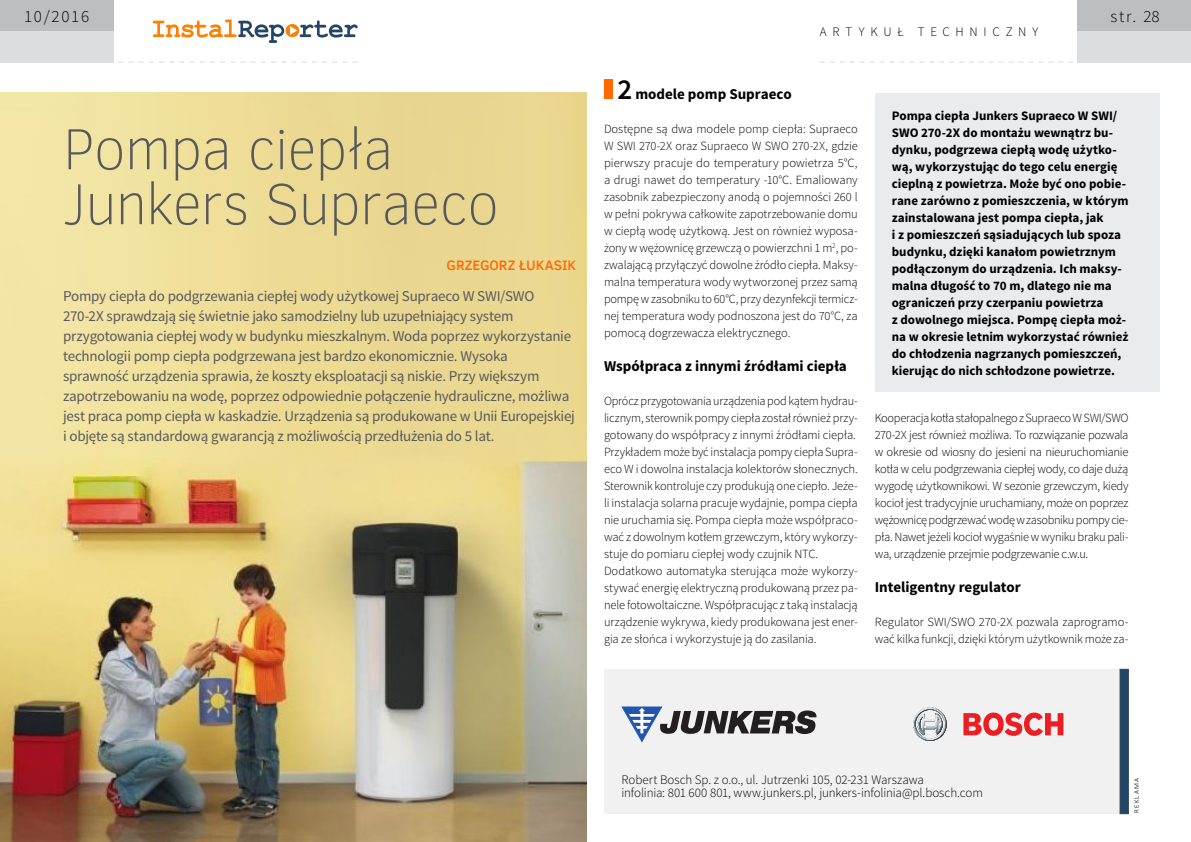
<style>
.page{position:relative;width:1191px;height:842px;background:#fff}
.page>*{position:absolute;margin:0;border:0;box-sizing:border-box;transform-origin:0 0}
.t1{font:100 59px/55px "Clear Sans";letter-spacing:-.025em;color:#58595b}
.t2{font:300 17px "Source Sans Pro";letter-spacing:.1em;color:#000}
.t3{font:15px/20px "Source Sans Pro";letter-spacing:-.015em;color:#58595b}
.t4{font:700 15px "Source Sans Pro";color:#000}
.t5{font:500 14px "Clear Sans";letter-spacing:-.01em;color:#ff6a00}
.t6{font:700 13px/17px "Source Sans Pro";color:#000}
.t7{font:300 13px/13px "Source Sans Pro";letter-spacing:-.005em;color:#000}
.t8{font:300 13px "Source Sans Pro";letter-spacing:.44em;color:#000}
.t9{font:300 12.5px/17px "Source Sans Pro";letter-spacing:-.01em;color:#000;text-align:justify}
.t10{font:300 7px "Calibri";letter-spacing:.155em;color:#000}
.s1{font-weight:600;font-size:29px}
</style>
<div class="page">
<div style="left:1077px;top:0;width:114px;height:31px;background:#bcbec0"></div>
<div style="left:1077px;top:31px;width:114px;height:31px;background:#dcddde"></div>
<svg style="left:153px;top:20px;width:204px;height:23px"></svg>
<div style="left:0;top:0;width:113px;height:31px;background:#bcbec0"></div>
<div style="left:0;top:31px;width:113px;height:31px;background:#dcddde"></div>
<svg style="left:108px;top:62px;width:249px;height:1px"></svg>
<svg style="left:820px;top:62px;width:263px;height:1px"></svg>
<img style="left:0;top:93px;width:587px;height:749px">
<div style="left:604px;top:79px;width:8px;height:20px;background:#ff6a00"></div>
<div style="left:874px;top:93px;width:285px;height:298px;background:#e9ecef"></div>
<div style="left:604px;top:669px;width:523px;height:145px;background:#f1f1f2"></div>
<div style="left:1120px;top:669px;width:8px;height:145px;background:#244564"></div>
<svg style="left:622px;top:707px;width:194px;height:34px"></svg>
<svg style="left:913px;top:707px;width:34px;height:34px"></svg>
<svg style="left:963px;top:712px;width:100px;height:24px"></svg>
<h2 class="t2" style="left:24px;top:6px;width:67px">10/2016</h2>
<h2 class="t2" style="left:1110px;top:6px;width:51px">str. 28</h2>
<p class="t8" style="left:820px;top:24px;width:220px">artykuł techniczny</p>
<h1 class="t1" style="left:62px;top:121px;width:438px">Pompa ciepła<br>Junkers Supraeco</h1>
<p class="t5" style="left:446px;top:255px;width:131px">GRZEGORZ ŁUKASIK</p>
<p class="t3" style="left:63px;top:286px;width:513px">Pompy ciepła do podgrzewania ciepłej wody użytkowej Supraeco W SWI/SWO 270-2X sprawdzają się świetnie jako samodzielny lub uzupełniający system przygotowania ciepłej wody w budynku mieszkalnym. Woda poprzez wykorzystanie technologii pomp ciepła podgrzewana jest bardzo ekonomicznie. Wysoka sprawność urządzenia sprawia, że koszty eksploatacji są niskie. Przy większym zapotrzebowaniu na wodę, poprzez odpowiednie połączenie hydrauliczne, możliwa jest praca pomp ciepła w kaskadzie. Urządzenia są produkowane w Unii Europejskiej i objęte są standardową gwarancją z możliwością przedłużenia do 5 lat.</p>
<p class="t4" style="left:617px;top:85px;width:176px"><span class="s1">2</span> modele pomp Supraeco</p>
<p class="t9" style="left:604px;top:121px;width:255px">Dostępne są dwa modele pomp ciepła: Supraeco W SWI 270-2X oraz Supraeco W SWO 270-2X, gdzie pierwszy pracuje do temperatury powietrza 5°C, a drugi nawet do temperatury -10°C. Emaliowany zasobnik zabezpieczony anodą o pojemności 260 l w pełni pokrywa całkowite zapotrzebowanie domu w ciepłą wodę użytkową. Jest on również wyposa&shy;żony w wężownicę grzewczą o powierzchni 1 m<sup>2</sup>, po&shy;zwalającą przyłączyć dowolne źródło ciepła. Maksy&shy;malna temperatura wody wytworzonej przez samą pompę w zasobniku to 60°C, przy dezynfekcji termicz&shy;nej temperatura wody podnoszona jest do 70°C, za pomocą dogrzewacza elektrycznego.</p>
<p class="t4" style="left:604px;top:357px;width:244px">Współpraca z innymi źródłami ciepła</p>
<p class="t9" style="left:604px;top:393px;width:255px;text-align:left">Oprócz przygotowania urządzenia pod kątem hydrau&shy;licznym, sterownik pompy ciepła został również przy&shy;gotowany do współpracy z innymi źródłami ciepła.<br>Przykładem może być instalacja pompy ciepła Supra&shy;eco W i dowolna instalacja kolektorów słonecznych.<br>Sterownik kontroluje czy produkują one ciepło. Jeże&shy;li instalacja solarna pracuje wydajnie, pompa ciepła nie uruchamia się. Pompa ciepła może współpraco&shy;wać z dowolnym kotłem grzewczym, który wykorzy&shy;stuje do pomiaru ciepłej wody czujnik NTC.<br>Dodatkowo automatyka sterująca może wykorzy&shy;stywać energię elektryczną produkowaną przez pa&shy;nele fotowoltaiczne. Współpracując z taką instalacją urządzenie wykrywa, kiedy produkowana jest ener&shy;gia ze słońca i wykorzystuje ją do zasilania.</p>
<p class="t6" style="left:891px;top:107px;width:238px">Pompa ciepła Junkers Supraeco W SWI/ SWO 270-2X do montażu wewnątrz bu&shy;dynku, podgrzewa ciepłą wodę użytko&shy;wą, wykorzystując do tego celu energię cieplną z powietrza. Może być ono pobie&shy;rane zarówno z pomieszczenia, w którym zainstalowana jest pompa ciepła, jak<br>i z pomieszczeń sąsiadujących lub spoza budynku, dzięki kanałom powietrznym podłączonym do urządzenia. Ich maksy&shy;malna długość to 70 m, dlatego nie ma ograniczeń przy czerpaniu powietrza<br>z dowolnego miejsca. Pompę ciepła moż&shy;na w okresie letnim wykorzystać również do chłodzenia nagrzanych pomieszczeń, kierując do nich schłodzone powietrze.</p>
<p class="t9" style="left:874px;top:410px;width:255px">Kooperacja kotła stałopalnego z Supraeco W SWI/SWO 270-2X jest również możliwa. To rozwiązanie pozwala w okresie od wiosny do jesieni na nieuruchomianie kotła w celu podgrzewania ciepłej wody, co daje dużą wygodę użytkownikowi. W sezonie grzewczym, kiedy kocioł jest tradycyjnie uruchamiany, może on poprzez wężownicę podgrzewać wodę w zasobniku pompy cie&shy;pła. Nawet jeżeli kocioł wygaśnie w wyniku braku pali&shy;wa, urządzenie przejmie podgrzewanie c.w.u.</p>
<p class="t4" style="left:874px;top:578px;width:147px">Inteligentny regulator</p>
<p class="t9" style="left:874px;top:614px;width:255px">Regulator SWI/SWO 270-2X pozwala zaprogramo&shy;wać kilka funkcji, dzięki którym użytkownik może za-</p>
<p class="t7" style="left:621px;top:773px;width:363px">Robert Bosch Sp. z o.o., ul. Jutrzenki 105, 02-231 Warszawa<br>infolinia: 801 600 801, www.junkers.pl, junkers-infolinia@pl.bosch.com</p>
<p class="t10" style="left:1132px;top:812px;width:36px;rotate:-90deg">reklama</p>
</div>
